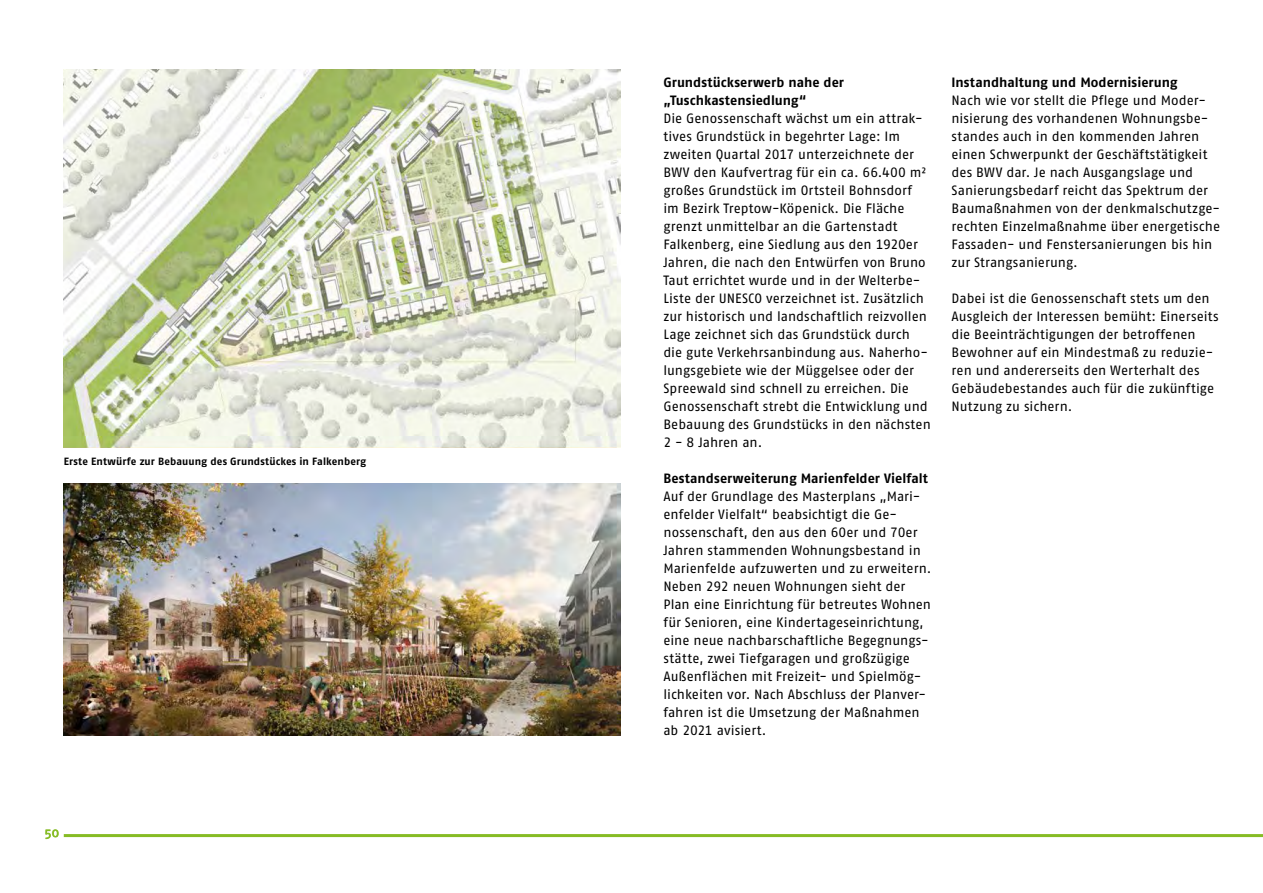
<style>
.page{position:relative;width:1263px;height:893px;background:#fff}
.page>*{position:absolute;margin:0;border:0;box-sizing:border-box;transform-origin:0 0}
.t1{font:13.5px/18px "Fago No Regular Tf";color:#000}
.t2{font:13.5px/18px "Fago No Bold Tf";color:#000}
.t3{font:13.5px "Fago No Med";color:#86bc25}
.t4{font:10.5px "Fago No Bold Tf";letter-spacing:.01em;color:#000}
</style>
<div class="page">
<img style="left:64px;top:69px;width:557px;height:378px">
<hr style="left:64px;top:834px;width:1199px;height:3px;background:#86bc25">
<svg style="left:45px;top:830px;width:14px;height:9px"></svg>
<img style="left:64px;top:483px;width:557px;height:252px">
<p class="t4" style="left:64px;top:455px;width:304px">Erste Entwürfe zur Bebauung des Grundstückes in Falkenberg</p>
<p class="t3" style="left:45px;top:824px;width:17px">50</p>
<p class="t2" style="left:663px;top:73px;width:182px">Grundstückserwerb nahe der „Tuschkastensiedlung“</p>
<p class="t1" style="left:663px;top:109px;width:269px">Die Genossenschaft wächst um ein attrak&shy;tives Grundstück in begehrter Lage: Im zweiten Quartal 2017 unterzeichnete der BWV den Kaufvertrag für ein ca. 66.400 m² großes Grundstück im Ortsteil Bohnsdorf im Bezirk Treptow-Köpenick. Die Fläche grenzt unmittelbar an die Gartenstadt Falkenberg, eine Siedlung aus den 1920er Jahren, die nach den Entwürfen von Bruno Taut errichtet wurde und in der Welterbe-Liste der UNESCO verzeichnet ist. Zusätzlich zur historisch und landschaftlich reizvollen Lage zeichnet sich das Grundstück durch die gute Verkehrsanbindung aus. Naherho&shy;lungsgebiete wie der Müggelsee oder der Spreewald sind schnell zu erreichen. Die Genossenschaft strebt die Entwicklung und Bebauung des Grundstücks in den nächsten 2 - 8 Jahren an.</p>
<p class="t2" style="left:663px;top:469px;width:266px">Bestandserweiterung Marienfelder Vielfalt</p>
<p class="t1" style="left:663px;top:487px;width:269px">Auf der Grundlage des Masterplans „Mari&shy;enfelder Vielfalt“ beabsichtigt die Ge&shy;nossenschaft, den aus den 60er und 70er Jahren stammenden Wohnungsbestand in Marienfelde aufzuwerten und zu erweitern.<br>Neben 292 neuen Wohnungen sieht der Plan eine Einrichtung für betreutes Wohnen für Senioren, eine Kindertageseinrichtung, eine neue nachbarschaftliche Begegnungs&shy;stätte, zwei Tiefgaragen und großzügige Außenflächen mit Freizeit- und Spielmög&shy;lichkeiten vor. Nach Abschluss der Planver&shy;fahren ist die Umsetzung der Maßnahmen ab 2021 avisiert.</p>
<p class="t2" style="left:951px;top:73px;width:228px">Instandhaltung und Modernisierung</p>
<p class="t1" style="left:951px;top:91px;width:270px">Nach wie vor stellt die Pflege und Moder&shy;nisierung des vorhandenen Wohnungsbe&shy;standes auch in den kommenden Jahren einen Schwerpunkt der Geschäftstätigkeit des BWV dar. Je nach Ausgangslage und Sanierungsbedarf reicht das Spektrum der Baumaßnahmen von der denkmalschutzge&shy;rechten Einzelmaßnahme über energetische Fassaden- und Fenstersanierungen bis hin zur Strangsanierung.</p>
<p class="t1" style="left:951px;top:289px;width:269px">Dabei ist die Genossenschaft stets um den Ausgleich der Interessen bemüht: Einerseits die Beeinträchtigungen der betroffenen Bewohner auf ein Mindestmaß zu reduzie&shy;ren und andererseits den Werterhalt des Gebäudebestandes auch für die zukünftige Nutzung zu sichern.</p>
</div>
